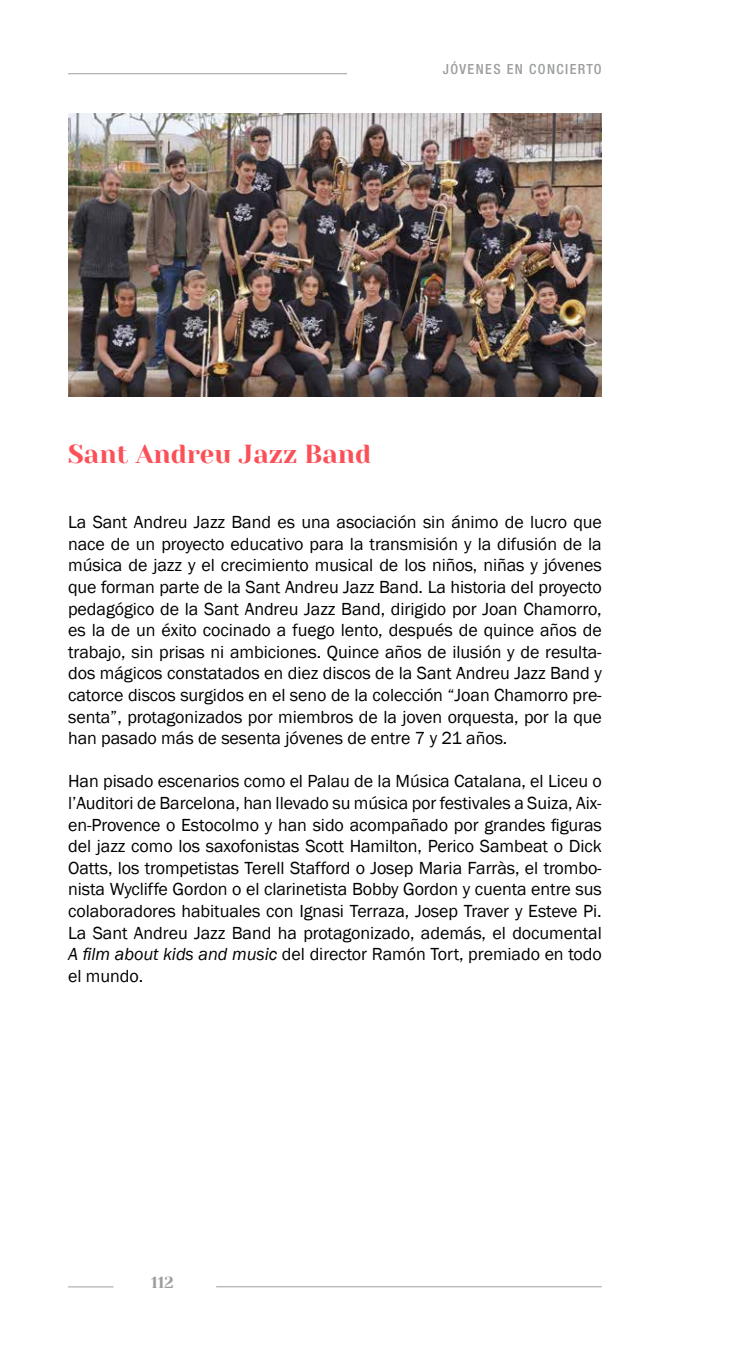
<style>
.page{position:relative;width:738px;height:1361px;background:#fff}
.page>*{position:absolute;margin:0;border:0;box-sizing:border-box;transform-origin:0 0}
.t1{font:26px "Yeseva One";color:#fb5058}
.t2{font:18px/21.6px "Franklin Gothic";letter-spacing:-.005em;color:#000;text-align:justify}
.t3{font:16px "Yeseva One";color:#9c9e9f}
.t4{font:500 condensed 14px "Helvetica Neue LT Std";letter-spacing:.1em;color:#9c9e9f}
.s1{font-style:italic}
</style>
<div class="page">
<hr style="left:68px;top:73px;width:279px;height:1px;background:#9c9e9f">
<hr style="left:68px;top:1286px;width:45px;height:1px;background:#9c9e9f">
<hr style="left:216px;top:1286px;width:385px;height:1px;background:#9c9e9f">
<img style="left:68px;top:113px;width:533px;height:284px">
<p class="t4" style="left:442px;top:60px;width:160px">JÓVENES EN CONCIERTO</p>
<h1 class="t1" style="left:68px;top:435px;width:304px">Sant Andreu Jazz Band</h1>
<p class="t2" style="left:68px;top:512px;width:534px">La Sant Andreu Jazz Band es una asociación sin ánimo de lucro que nace de un proyecto educativo para la transmisión y la difusión de la música de jazz y el crecimiento musical de los niños, niñas y jóvenes que forman parte de la Sant Andreu Jazz Band. La historia del proyecto pedagógico de la Sant Andreu Jazz Band, dirigido por Joan Chamorro, es la de un éxito cocinado a fuego lento, después de quince años de trabajo, sin prisas ni ambiciones. Quince años de ilusión y de resulta&shy;dos mágicos constatados en diez discos de la Sant Andreu Jazz Band y catorce discos surgidos en el seno de la colección “Joan Chamorro pre&shy;senta”, protagonizados por miembros de la joven orquesta, por la que han pasado más de sesenta jóvenes de entre 7 y 21 años.</p>
<p class="t2" style="left:68px;top:771px;width:535px">Han pisado escenarios como el Palau de la Música Catalana, el Liceu o l’Auditori de Barcelona, han llevado su música por festivales a Suiza, Aix&shy;en-Provence o Estocolmo y han sido acompañado por grandes figuras del jazz como los saxofonistas Scott Hamilton, Perico Sambeat o Dick Oatts, los trompetistas Terell Stafford o Josep Maria Farràs, el trombo&shy;nista Wycliffe Gordon o el clarinetista Bobby Gordon y cuenta entre sus colaboradores habituales con Ignasi Terraza, Josep Traver y Esteve Pi.<br>La Sant Andreu Jazz Band ha protagonizado, además, el documental <span class="s1">A film about kids and music</span> del director Ramón Tort, premiado en todo el mundo.</p>
<p class="t3" style="left:151px;top:1270px;width:24px">112</p>
</div>
